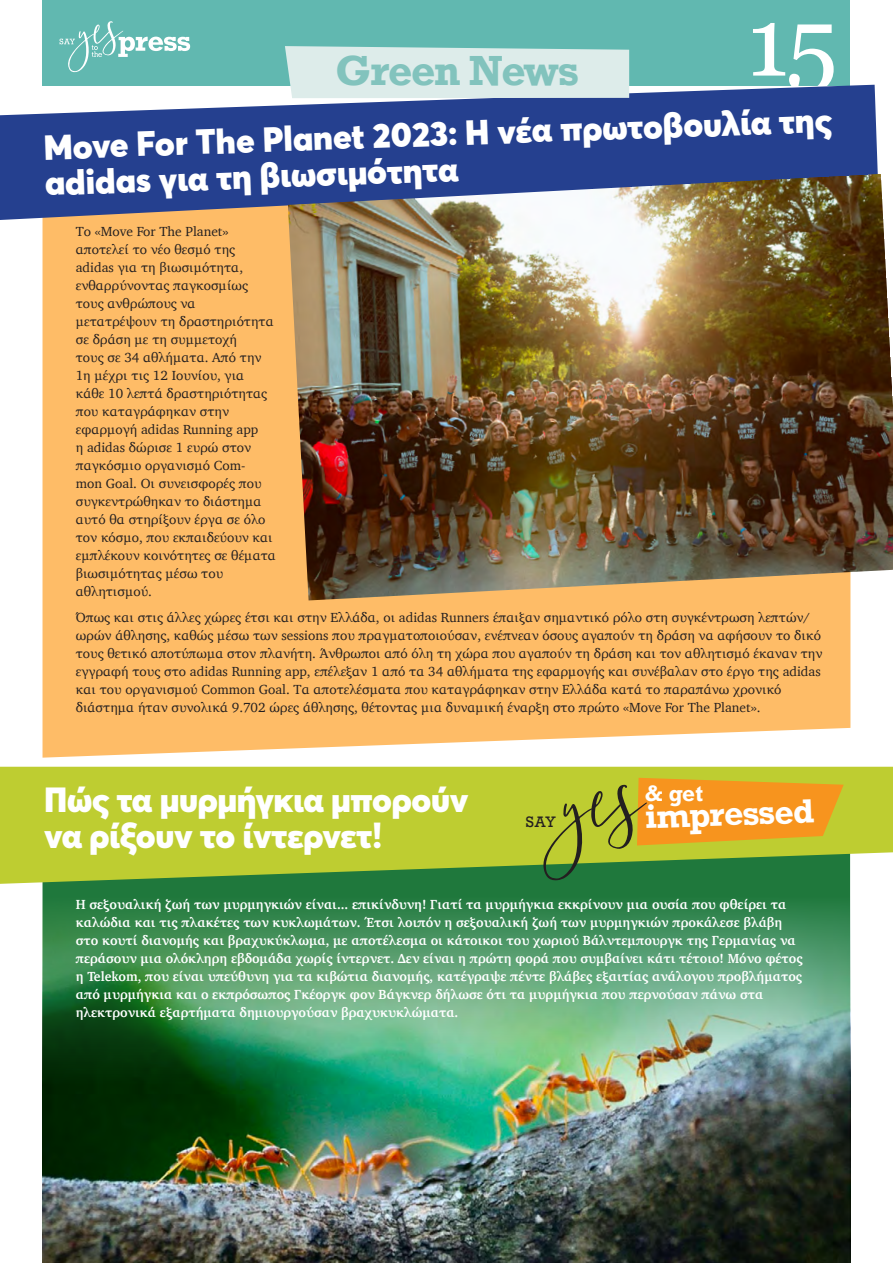
<style>
.page{position:relative;width:893px;height:1263px;background:#fff}
.page>*{position:absolute;margin:0;border:0;box-sizing:border-box;transform-origin:0 0}
.t1{font:97.5px "Georgia";color:#fff}
.t2{font:700 39.6px "Rockwell";letter-spacing:-.03em;color:#82c3bd}
.t3{font:900 34.5px/36px "Averta";letter-spacing:-.015em;color:#fff}
.t4{font:700 31.5px "Rockwell";color:#fff}
.t5{font:700 21px "Rockwell";color:#fff}
.t6{font:14.25px "Rockwell";color:#231f20}
.t7{font:13.5px/18px "Charter";color:#231f20}
.t8{font:700 13.5px/18px "Charter";color:#fff;scale:.96 1}
</style>
<div class="page">
<div style="left:43px;top:884px;width:807px;height:12px;background:#1f783c"></div>
<img style="left:43px;top:896px;width:807px;height:367px">
<div style="left:43px;top:0;width:807px;height:85px;background:#61b8b0"></div>
<svg style="left:60px;top:21px;width:130px;height:51px"></svg>
<div style="left:43px;top:220px;width:807px;height:538px;background:#febc67"></div>
<svg style="left:0;top:85px;width:878px;height:135px;background:#405699"></svg>
<svg style="left:0;top:767px;width:893px;height:117px;background:#b1c635"></svg>
<svg style="left:543px;top:778px;width:301px;height:103px;background:#ac9f2b"></svg>
<div style="left:285px;top:46px;width:344px;height:52px;background:#ddecea"></div>
<img style="left:288px;top:174px;width:605px;height:426px">
<h1 class="t1" style="left:747px;top:-29px;width:92px">15</h1>
<h3 class="t3" style="left:43px;top:129px;width:790px;rotate:-2deg">Move For The Planet 2023: Η νέα πρωτοβουλία της adidas για τη βιωσιμότητα</h3>
<h2 class="t2" style="left:335px;top:45px;width:245px">Green Νews</h2>
<p class="t7" style="left:76px;top:222px;width:202px">Το «Move For The Planet» αποτελεί το νέο θεσμό της adidas για τη βιωσιμότητα, ενθαρρύνοντας παγκοσμίως τους ανθρώπους να μετατρέψουν τη δραστηριότητα σε δράση με τη συμμετοχή<br>τους σε 34 αθλήματα. Από την<br>1η μέχρι τις 12 Ιουνίου, για κάθε 10 λεπτά δραστηριότητας που καταγράφηκαν στην εφαρμογή adidas Running app<br>η adidas δώρισε 1 ευρώ στον παγκόσμιο οργανισμό Com-<br>mon Goal. Οι συνεισφορές που συγκεντρώθηκαν το διάστημα αυτό θα στηρίξουν έργα σε όλο τον κόσμο, που εκπαιδεύουν και εμπλέκουν κοινότητες σε θέματα βιωσιμότητας μέσω του αθλητισμού.</p>
<p class="t7" style="left:76px;top:609px;width:748px">Όπως και στις άλλες χώρες έτσι και στην Ελλάδα, οι adidas Runners έπαιξαν σημαντικό ρόλο στη συγκέντρωση λεπτών/ ωρών άθλησης, καθώς μέσω των sessions που πραγματοποιούσαν, ενέπνεαν όσους αγαπούν τη δράση να αφήσουν το δικό τους θετικό αποτύπωμα στον πλανήτη. Άνθρωποι από όλη τη χώρα που αγαπούν τη δράση και τον αθλητισμό έκαναν την εγγραφή τους στο adidas Running app, επέλεξαν 1 από τα 34 αθλήματα της εφαρμογής και συνέβαλαν στο έργο της adidas και του οργανισμού Common Goal. Τα αποτελέσματα που καταγράφηκαν στην Ελλάδα κατά το παραπάνω χρονικό διάστημα ήταν συνολικά 9.702 ώρες άθλησης, θέτοντας μια δυναμική έναρξη στο πρώτο «Move For The Planet».</p>
<h3 class="t3" style="left:44px;top:781px;width:426px">Πώς τα μυρμήγκια μπορούν να ρίξουν το ίντερνετ!</h3>
<h3 class="t5" style="left:645px;top:780px;width:60px">&amp; get</h3>
<h3 class="t4" style="left:644px;top:796px;width:171px;rotate:-2deg">impressed</h3>
<p class="t6" style="left:526px;top:813px;width:32px">SAY</p>
<p class="t8" style="left:76px;top:895px;width:759px">Η σεξουαλική ζωή των μυρμηγκιών είναι... επικίνδυνη! Γιατί τα μυρμήγκια εκκρίνουν μια ουσία που φθείρει τα καλώδια και τις πλακέτες των κυκλωμάτων. Έτσι λοιπόν η σεξουαλική ζωή των μυρμηγκιών προκάλεσε βλάβη στο κουτί διανομής και βραχυκύκλωμα, με αποτέλεσμα οι κάτοικοι του χωριού Βάλντεμπουργκ της Γερμανίας να περάσουν μια ολόκληρη εβδομάδα χωρίς ίντερνετ. Δεν είναι η πρώτη φορά που συμβαίνει κάτι τέτοιο! Μόνο φέτος η Telekom, που είναι υπεύθυνη για τα κιβώτια διανομής, κατέγραψε πέντε βλάβες εξαιτίας ανάλογου προβλήματος από μυρμήγκια και ο εκπρόσωπος Γκέοργκ φον Βάγκνερ δήλωσε ότι τα μυρμήγκια που περνούσαν πάνω στα ηλεκτρονικά εξαρτήματα δημιουργούσαν βραχυκυκλώματα.</p>
</div>
